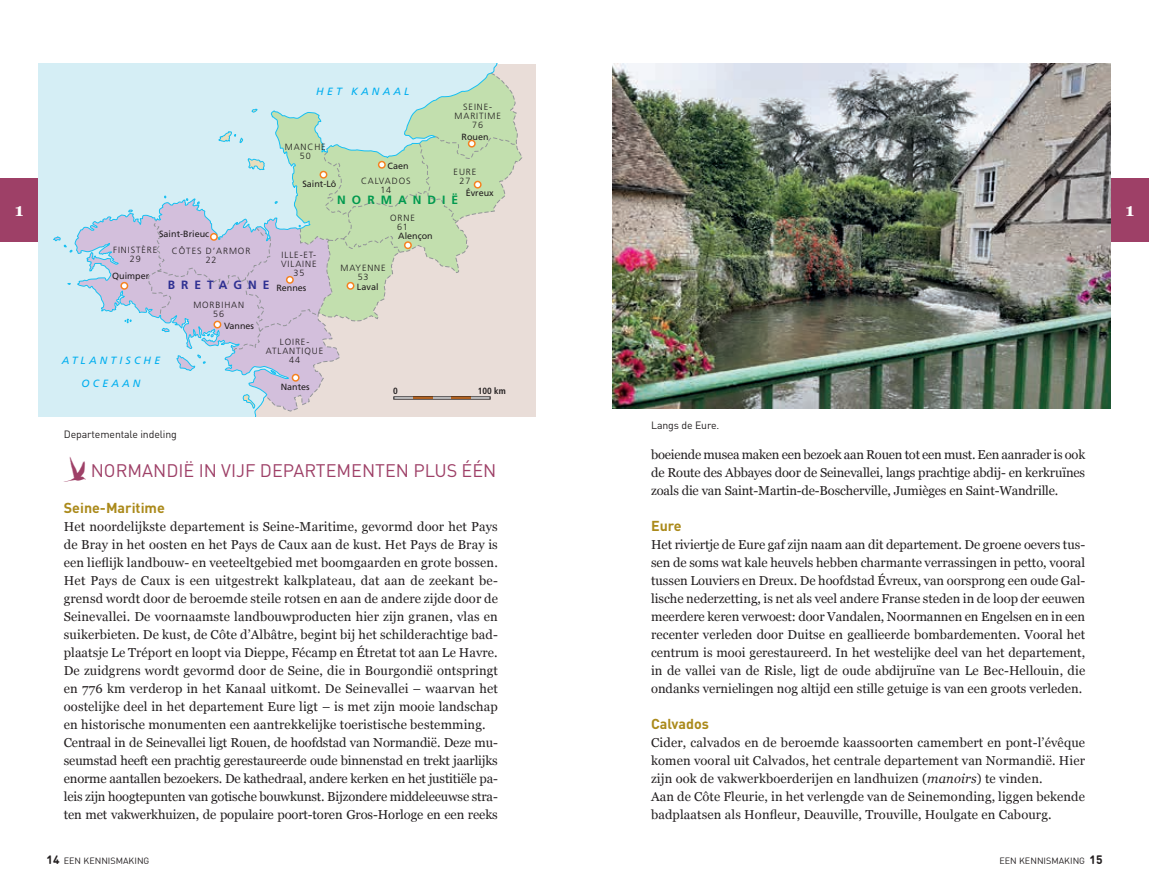
<style>
.page{position:relative;width:1149px;height:893px;background:#fff}
.page>*{position:absolute;margin:0;border:0;box-sizing:border-box;transform-origin:0 0}
.t1{font:18px "DIN Pro";color:#9e4067}
.t2{font:700 18px "Georgia";color:#fff}
.t3{font:700 14.25px "DIN Pro";color:#ab8a1b}
.t4{font:12.9px/18px "Georgia";letter-spacing:.01em;color:#231f20}
.t5{font:700 12px "Frutiger";letter-spacing:.5em;color:#00994e}
.t6{font:700 12px "Frutiger";letter-spacing:.5em;color:#2e3092}
.t7{font:700 12px "DIN Round Offc";color:#231f20}
.t8{font:10.5px "DIN Pro";letter-spacing:-.01em;color:#231f20}
.t9{font:italic 10.5px/22.6px "Frutiger";letter-spacing:.3em;color:#00aeef;text-align:center}
.t10{font:300 9px/9px "Frutiger";letter-spacing:.1em;color:#231f20;text-align:center}
.t11{font:9px "Frutiger";color:#231f20}
.t12{font:9px "DIN Round Offc";color:#231f20}
.t13{font:700 condensed 9px "Frutiger";color:#231f20}
.s1{font-family:"Dominicus";font-size:36px}
.s2{font-style:italic}
.s3{font-weight:700;font-size:12px}
</style>
<div class="page">
<div style="left:1110px;top:179px;width:38px;height:63px;background:#9e4067"></div>
<div style="left:0;top:179px;width:38px;height:63px;background:#9e4067"></div>
<div style="left:38px;top:64px;width:498px;height:353px;background:#e9ddd8"></div>
<div style="left:38px;top:64px;width:14px;height:353px;background:#d5eef5"></div>
<svg style="left:500px;top:79px;width:22px;height:121px"></svg>
<svg style="left:52px;top:64px;width:448px;height:353px"></svg>
<svg style="left:218px;top:108px;width:47px;height:69px;background:#ceebf2"></svg>
<svg style="left:320px;top:171px;width:6px;height:7px"></svg>
<div style="left:319px;top:171px;width:8px;height:8px;border:1px solid #f58220;border-radius:50%"></div>
<div style="left:378px;top:162px;width:7px;height:6px;background:#fff;border-radius:50%"></div>
<div style="left:378px;top:161px;width:7px;height:8px;border:1px solid #f58220;border-radius:50%"></div>
<svg style="left:404px;top:242px;width:7px;height:6px"></svg>
<div style="left:404px;top:241px;width:8px;height:8px;border:1px solid #f58220;border-radius:50%"></div>
<svg style="left:348px;top:284px;width:4px;height:4px"></svg>
<div style="left:346px;top:282px;width:8px;height:8px;border:1px solid #f58220;border-radius:50%"></div>
<svg style="left:286px;top:277px;width:7px;height:6px"></svg>
<div style="left:286px;top:276px;width:8px;height:8px;border:1px solid #f58220;border-radius:50%"></div>
<svg style="left:292px;top:375px;width:7px;height:6px"></svg>
<div style="left:291px;top:374px;width:8px;height:8px;border:1px solid #f58220;border-radius:50%"></div>
<svg style="left:214px;top:321px;width:6px;height:7px"></svg>
<div style="left:213px;top:321px;width:8px;height:7px;border:1px solid #f58220;border-radius:50%"></div>
<svg style="left:122px;top:284px;width:4px;height:4px"></svg>
<div style="left:120px;top:282px;width:8px;height:8px;border:1px solid #f58220;border-radius:50%"></div>
<svg style="left:212px;top:235px;width:4px;height:4px"></svg>
<div style="left:210px;top:233px;width:8px;height:8px;border:1px solid #f58220;border-radius:50%"></div>
<svg style="left:468px;top:140px;width:7px;height:7px"></svg>
<div style="left:467px;top:140px;width:8px;height:8px;border:1px solid #f58220;border-radius:50%"></div>
<svg style="left:474px;top:181px;width:6px;height:7px"></svg>
<div style="left:473px;top:181px;width:8px;height:8px;border:1px solid #f58220;border-radius:50%"></div>
<img style="left:612px;top:64px;width:498px;height:344px">
<p class="t9" style="left:316px;top:80px;width:95px">HET KANAAL</p>
<p class="t10" style="left:285px;top:143px;width:43px">MANCHE<br>50</p>
<p class="t10" style="left:454px;top:102px;width:48px">SEINE-<br>MARITIME<br>76</p>
<p class="t11" style="left:461px;top:132px;width:28px">Rouen</p>
<p class="t11" style="left:387px;top:160px;width:23px">Caen</p>
<p class="t10" style="left:453px;top:167px;width:24px">EURE<br>27</p>
<p class="t10" style="left:361px;top:176px;width:51px">CALVADOS<br>14</p>
<p class="t11" style="left:302px;top:178px;width:36px">Saint-Lô</p>
<p class="t11" style="left:465px;top:188px;width:30px">Évreux</p>
<p class="t5" style="left:337px;top:193px;width:122px">NORMANDIË</p>
<h1 class="t2" style="left:15px;top:198px;width:10px">1</h1>
<h1 class="t2" style="left:1124px;top:198px;width:10px">1</h1>
<p class="t10" style="left:390px;top:214px;width:26px">ORNE<br>61</p>
<p class="t11" style="left:159px;top:229px;width:52px">Saint-Brieuc</p>
<p class="t11" style="left:398px;top:231px;width:36px">Alençon</p>
<p class="t10" style="left:113px;top:245px;width:46px">FINISTÈRE<br>29</p>
<p class="t10" style="left:172px;top:246px;width:80px">CÔTES D’ARMOR<br>22</p>
<p class="t10" style="left:193px;top:300px;width:52px">MORBIHAN<br>56</p>
<p class="t11" style="left:112px;top:270px;width:39px">Quimper</p>
<p class="t6" style="left:168px;top:278px;width:103px">BRETAGNE</p>
<p class="t11" style="left:224px;top:320px;width:32px">Vannes</p>
<p class="t10" style="left:281px;top:250px;width:37px">ILLE-ET-<br>VILAINE<br>35</p>
<p class="t11" style="left:276px;top:283px;width:32px">Rennes</p>
<p class="t9" style="left:62px;top:349px;width:100px">ATLANTISCHE<br>OCEAAN</p>
<p class="t8" style="left:64px;top:425px;width:114px">Departementale indeling</p>
<p class="t10" style="left:266px;top:337px;width:59px">LOIRE-<br>ATLANTIQUE<br>44</p>
<p class="t11" style="left:281px;top:381px;width:31px">Nantes</p>
<p class="t10" style="left:340px;top:263px;width:47px">MAYENNE<br>53</p>
<p class="t11" style="left:357px;top:281px;width:23px">Laval</p>
<p class="t13" style="left:393px;top:386px;width:6px">0</p>
<p class="t13" style="left:478px;top:386px;width:29px">100 km</p>
<h1 class="t1" style="left:64px;top:456px;width:434px"><span class="s1">?</span> NORMANDIË IN VIJF DEPARTEMENTEN PLUS ÉÉN</h1>
<p class="t3" style="left:64px;top:496px;width:102px">Seine-Maritime</p>
<p class="t4" style="left:64px;top:518px;width:435px">Het noordelijkste departement is Seine-Maritime, gevormd door het Pays de Bray in het oosten en het Pays de Caux aan de kust. Het Pays de Bray is een lieflijk landbouw- en veeteeltgebied met boomgaarden en grote bossen.<br>Het Pays de Caux is een uitgestrekt kalkplateau, dat aan de zeekant be&shy;grensd wordt door de beroemde steile rotsen en aan de andere zijde door de Seinevallei. De voornaamste landbouwproducten hier zijn granen, vlas en suikerbieten. De kust, de Côte d’Albâtre, begint bij het schilderachtige bad&shy;plaatsje Le Tréport en loopt via Dieppe, Fécamp en Étretat tot aan Le Havre.<br>De zuidgrens wordt gevormd door de Seine, die in Bourgondië ontspringt en 776 km verderop in het Kanaal uitkomt. De Seinevallei – waarvan het oostelijke deel in het departement Eure ligt – is met zijn mooie landschap en historische monumenten een aantrekkelijke toeristische bestemming.<br>Centraal in de Seinevallei ligt Rouen, de hoofdstad van Normandië. Deze mu&shy;seumstad heeft een prachtig gerestaureerde oude binnenstad en trekt jaarlijks enorme aantallen bezoekers. De kathedraal, andere kerken en het justitiële pa&shy;leis zijn hoogtepunten van gotische bouwkunst. Bijzondere middeleeuwse stra&shy;ten met vakwerkhuizen, de populaire poort-toren Gros-Horloge en een reeks</p>
<p class="t8" style="left:651px;top:417px;width:70px">Langs de Eure.</p>
<p class="t4" style="left:651px;top:446px;width:435px;text-align:justify">boeiende musea maken een bezoek aan Rouen tot een must. Een aanrader is ook de Route des Abbayes door de Seinevallei, langs prachtige abdij- en kerkruïnes zoals die van Saint-Martin-de-Boscherville, Jumièges en Saint-Wandrille.</p>
<p class="t3" style="left:651px;top:514px;width:32px">Eure</p>
<p class="t4" style="left:651px;top:536px;width:435px;text-align:justify">Het riviertje de Eure gaf zijn naam aan dit departement. De groene oevers tus&shy;sen de soms wat kale heuvels hebben charmante verrassingen in petto, vooral tussen Louviers en Dreux. De hoofdstad Évreux, van oorsprong een oude Gal&shy;lische nederzetting, is net als veel andere Franse steden in de loop der eeuwen meerdere keren verwoest: door Vandalen, Noormannen en Engelsen en in een recenter verleden door Duitse en geallieerde bombardementen. Vooral het centrum is mooi gerestaureerd. In het westelijke deel van het departement, in de vallei van de Risle, ligt de oude abdijruïne van Le Bec-Hellouin, die ondanks vernielingen nog altijd een stille getuige is van een groots verleden.</p>
<p class="t3" style="left:651px;top:712px;width:59px">Calvados</p>
<p class="t4" style="left:651px;top:734px;width:435px">Cider, calvados en de beroemde kaassoorten camembert en pont-l’évêque komen vooral uit Calvados, het centrale departement van Normandië. Hier zijn ook de vakwerkboerderijen en landhuizen (<span class="s2">manoirs</span>) te vinden.<br>Aan de Côte Fleurie, in het verlengde van de Seinemonding, liggen bekende badplaatsen als Honfleur, Deauville, Trouville, Houlgate en Cabourg.</p>
<p class="t12" style="left:46px;top:855px;width:104px"><span class="s3">14</span> EEN KENNISMAKING</p>
<p class="t7" style="left:1089px;top:852px;width:15px">15</p>
<p class="t12" style="left:999px;top:855px;width:87px">EEN KENNISMAKING</p>
</div>
